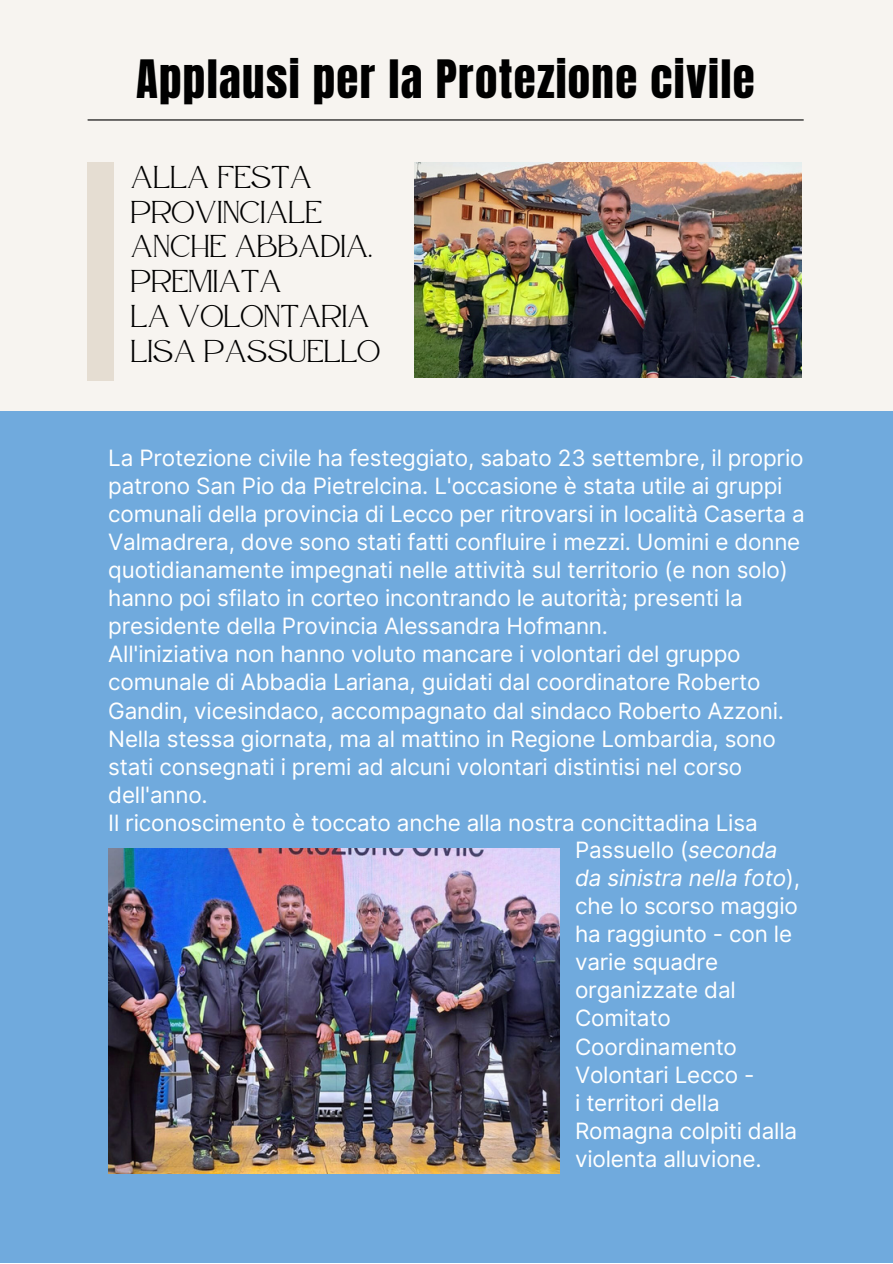
<style>
.page{position:relative;width:893px;height:1264px;background:#fff}
.page>*{position:absolute;margin:0;border:0;box-sizing:border-box;transform-origin:0 0}
.t1{font:45px "Anton";letter-spacing:.03em;color:#000}
.t2{font:31.5px "Atteron";color:#000}
.t3{font:22.5px/28px "Inter";letter-spacing:-.01em;color:#fff}
.s1{font-style:italic}
</style>
<div class="page">
<div style="left:0;top:0;width:892px;height:1262px;background:#70aadd"></div>
<div style="left:0;top:0;width:892px;height:411px;background:#f7f4f0"></div>
<div style="left:87px;top:163px;width:27px;height:218px;background:#e5ddd2"></div>
<hr style="left:88px;top:119px;width:715px;height:1px;background:#000">
<img style="left:414px;top:163px;width:387px;height:214px">
<img style="left:108px;top:848px;width:451px;height:325px">
<p class="t1" style="left:136px;top:47px;width:620px">Applausi per la Protezione civile</p>
<p class="t2" style="left:131px;top:158px;width:183px">ALLA FESTA</p>
<p class="t2" style="left:131px;top:193px;width:193px">PROVINCIALE</p>
<p class="t2" style="left:131px;top:228px;width:243px">ANCHE ABBADIA.</p>
<p class="t2" style="left:131px;top:263px;width:152px">PREMIATA</p>
<p class="t2" style="left:131px;top:298px;width:241px">LA VOLONTARIA</p>
<p class="t2" style="left:131px;top:333px;width:251px">LISA PASSUELLO</p>
<p class="t3" style="left:108px;top:443px;width:698px">La Protezione civile ha festeggiato, sabato 23 settembre, il proprio patrono San Pio da Pietrelcina. L'occasione è stata utile ai gruppi comunali della provincia di Lecco per ritrovarsi in località Caserta a Valmadrera, dove sono stati fatti confluire i mezzi. Uomini e donne quotidianamente impegnati nelle attività sul territorio (e non solo) hanno poi sfilato in corteo incontrando le autorità; presenti la presidente della Provincia Alessandra Hofmann.</p>
<p class="t3" style="left:108px;top:640px;width:677px">All'iniziativa non hanno voluto mancare i volontari del gruppo comunale di Abbadia Lariana, guidati dal coordinatore Roberto<br>Gandin, vicesindaco, accompagnato dal sindaco Roberto Azzoni.</p>
<p class="t3" style="left:108px;top:724px;width:669px">Nella stessa giornata, ma al mattino in Regione Lombardia, sono stati consegnati i premi ad alcuni volontari distintisi nel corso dell'anno.</p>
<p class="t3" style="left:108px;top:808px;width:650px">Il riconoscimento è toccato anche alla nostra concittadina Lisa</p>
<p class="t3" style="left:575px;top:835px;width:204px">Passuello (<span class="s1">seconda</span></p>
<p class="t3" style="left:575px;top:863px;width:226px"><span class="s1">da sinistra nella foto</span>), che lo scorso maggio ha raggiunto - con le varie squadre organizzate dal<br>Comitato<br>Coordinamento<br>Volontari Lecco -</p>
<p class="t3" style="left:575px;top:1088px;width:223px">i territori della<br>Romagna colpiti dalla violenta alluvione.</p>
</div>
